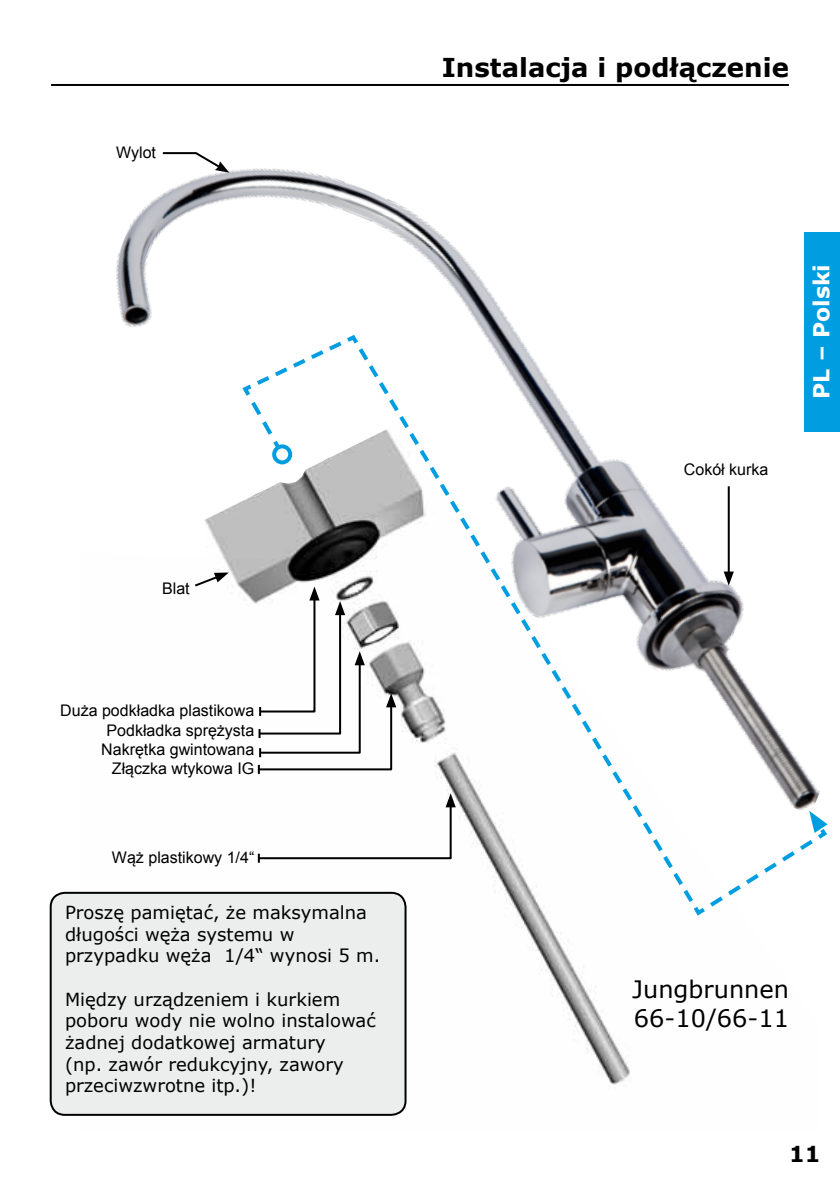
<style>
.page{position:relative;width:840px;height:1191px;background:#fff}
.page>*{position:absolute;margin:0;border:0;box-sizing:border-box;transform-origin:0 0}
.t1{font:700 26px "Verdana";color:#000}
.t2{font:24px/28.8px "Verdana";color:#000}
.t3{font:700 22px "Verdana";color:#fff}
.t4{font:700 22px "Verdana";color:#000}
.t5{font:18px/21.6px "Verdana";color:#000}
.t6{font:16px/19.2px "Arial";color:#000;text-align:right}
</style>
<div class="page">
<hr style="left:51px;top:84px;width:737px;height:2px;background:#000">
<img style="left:79px;top:918px;width:551px;height:198px">
<svg style="left:257px;top:814px;width:571px;height:104px"></svg>
<svg style="left:705px;top:814px;width:122px;height:96px"></svg>
<div style="left:51px;top:892px;width:354px;height:222px;background:#eceded;border-radius:14px"></div>
<div style="left:50px;top:891px;width:356px;height:224px;border:2px solid #000;border-radius:14px"></div>
<img style="left:116px;top:168px;width:723px;height:646px">
<svg style="left:161px;top:152px;width:68px;height:21px"></svg>
<hr style="left:727px;top:486px;width:2px;height:88px;background:#000">
<svg style="left:723px;top:571px;width:10px;height:14px"></svg>
<p class="t6" style="left:116px;top:143px;width:41px">Wylot</p>
<p class="t6" style="left:162px;top:579px;width:29px">Blat</p>
<p class="t6" style="left:60px;top:701px;width:195px">Duża podkładka plastikowa<br>Podkładka sprężysta<br>Nakrętka gwintowana<br>Złączka wtykowa IG</p>
<p class="t6" style="left:112px;top:848px;width:144px">Wąż plastikowy 1/4“</p>
<p class="t5" style="left:65px;top:902px;width:316px">Proszę pamiętać, że maksymalna długości węża systemu w przypadku węża 1/4“ wynosi 5 m.</p>
<p class="t5" style="left:65px;top:988px;width:312px">Między urządzeniem i kurkiem poboru wody nie wolno instalować żadnej dodatkowej armatury<br>(np. zawór redukcyjny, zawory przeciwzwrotne itp.)!</p>
<h1 class="t1" style="left:441px;top:50px;width:348px">Instalacja i podłączenie</h1>
<p class="t6" style="left:683px;top:460px;width:86px">Cokół kurka</p>
<p class="t3" style="left:806px;top:399px;width:136px;rotate:-90deg">PL – Polski</p>
<h2 class="t2" style="left:632px;top:975px;width:158px">Jungbrunnen<br>66-10/66-11</h2>
<p class="t4" style="left:788px;top:1140px;width:33px">11</p>
</div>
